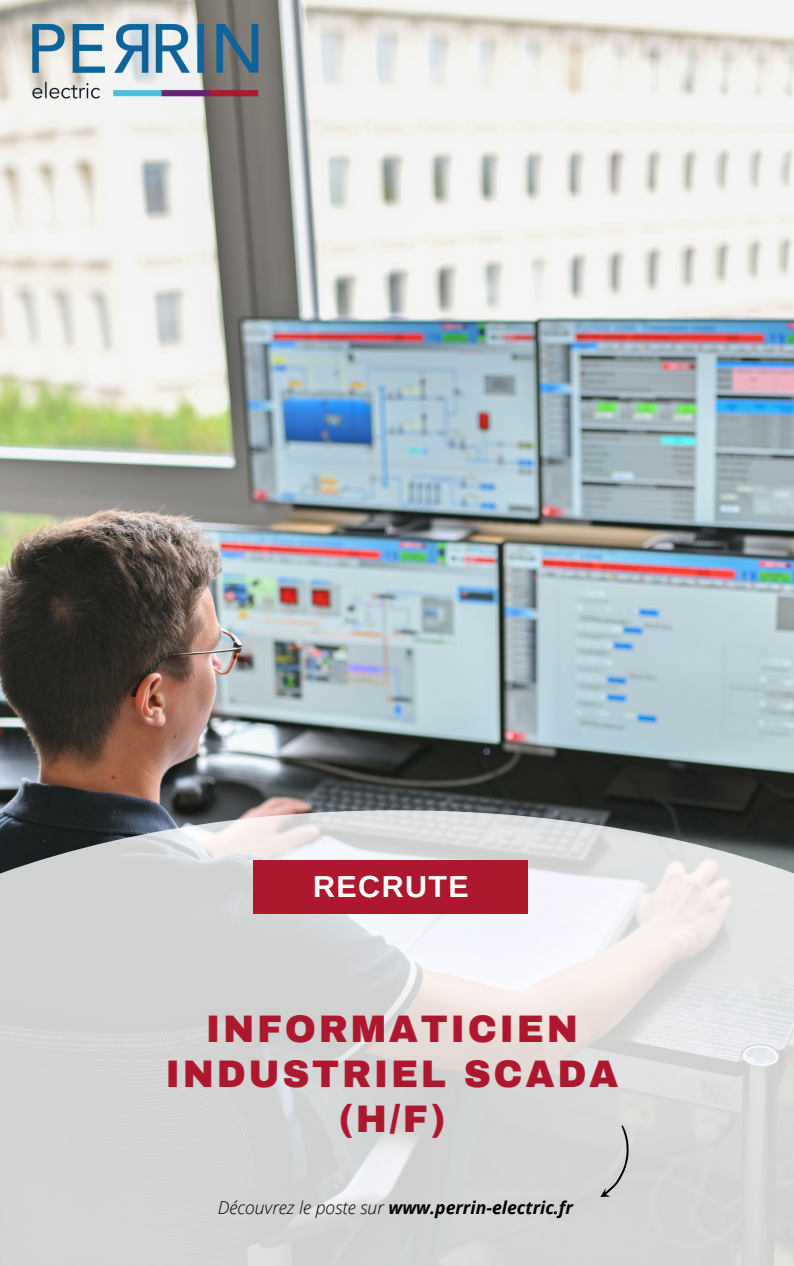
<style>
.page{position:relative;width:794px;height:1266px;background:#fff}
.page>*{position:absolute;margin:0;border:0;box-sizing:border-box;transform-origin:0 0}
.t1{font:900 37.58px/44.6px "Archivo";letter-spacing:.07em;color:#ae182e;text-align:center}
.t2{font:700 30.38px "Arimo";letter-spacing:.05em;color:#fff}
.t3{font:italic 700 17.62px "Open Sans";color:#000}
.s1{font-weight:300}
</style>
<div class="page">
<img style="left:0;top:0;width:793px;height:810px">
<svg style="left:0;top:810px;width:793px;height:456px;background:#d2d2d2"></svg>
<div style="left:253px;top:860px;width:274px;height:53px;background:#ae182e"></div>
<img style="left:17px;top:8px;width:256px;height:106px">
<svg style="left:599px;top:1124px;width:38px;height:77px;background:#c8c8c7"></svg>
<p class="t2" style="left:313px;top:869px;width:157px">RECRUTE</p>
<p class="t1" style="left:165px;top:1007px;width:454px">INFORMATICIEN<br>INDUSTRIEL SCADA (H/F)</p>
<p class="t3" style="left:218px;top:1195px;width:356px"><span class="s1">Découvrez le poste sur</span> www.perrin-electric.fr</p>
</div>
